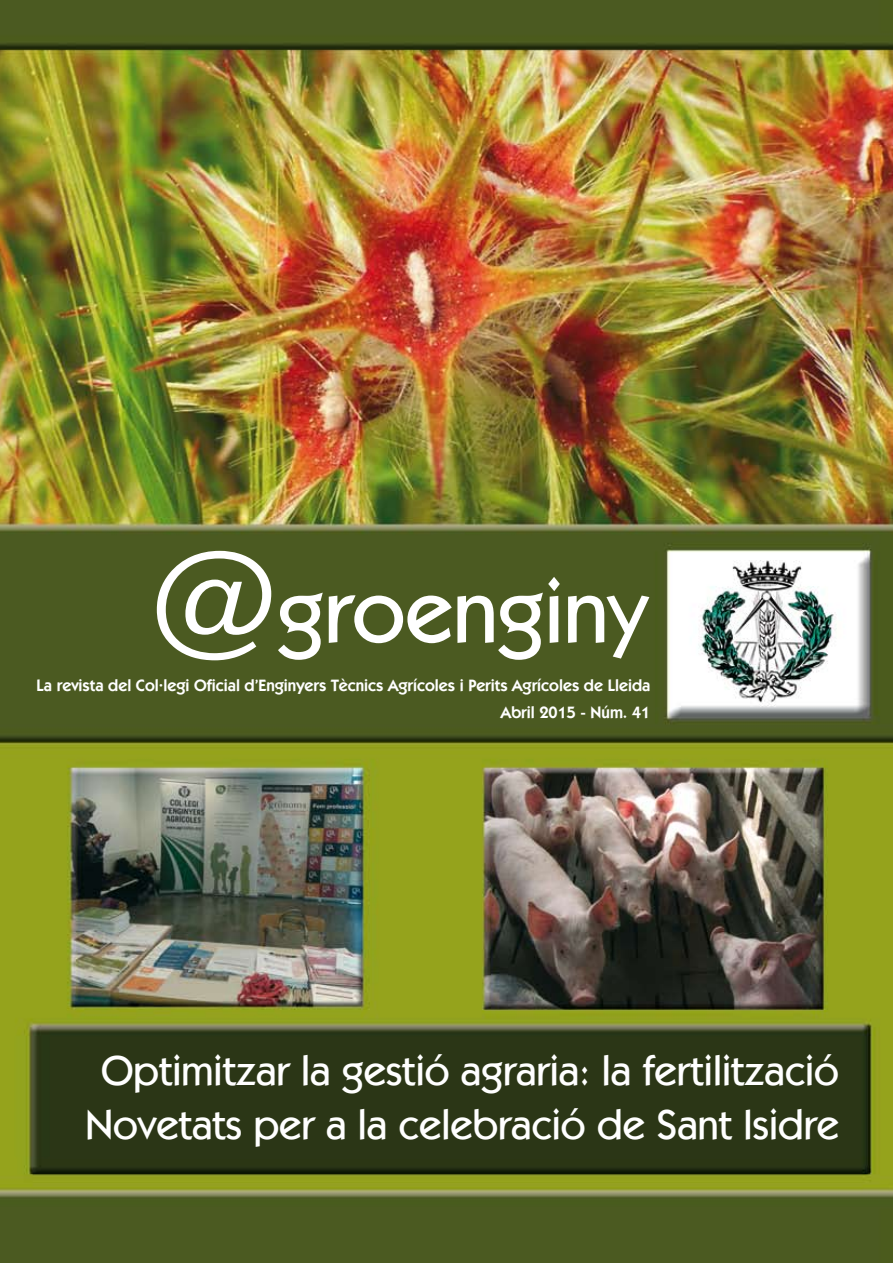
<style>
.page{position:relative;width:893px;height:1263px;background:#fff}
.page>*{position:absolute;margin:0;border:0;box-sizing:border-box;transform-origin:0 0}
.t1{font:500 90px "Kabel IT Cby BT";color:#fff}
.t2{font:500 42px/54px "Kabel IT Cby BT";color:#fff;text-align:center}
.t3{font:600 16.5px/27px "Kabel IT Cby BT";color:#fff;text-align:right}
.s1{font-size:127.5px}
</style>
<div class="page">
<img style="left:0;top:0;width:893px;height:1263px">
<h1 class="t1" style="left:150px;top:555px;width:499px"><span class="s1">@</span>groenginy</h1>
<p class="t3" style="left:37px;top:671px;width:615px">La revista del Col·legi Oficial d’Enginyers Tècnics Agrícoles i Perits Agrícoles de Lleida<br>Abril 2015 - Núm. 41</p>
<h2 class="t2" style="left:86px;top:1042px;width:755px">Optimitzar la gestió agraria: la fertilització<br>Novetats per a la celebració de Sant Isidre</h2>
</div>
